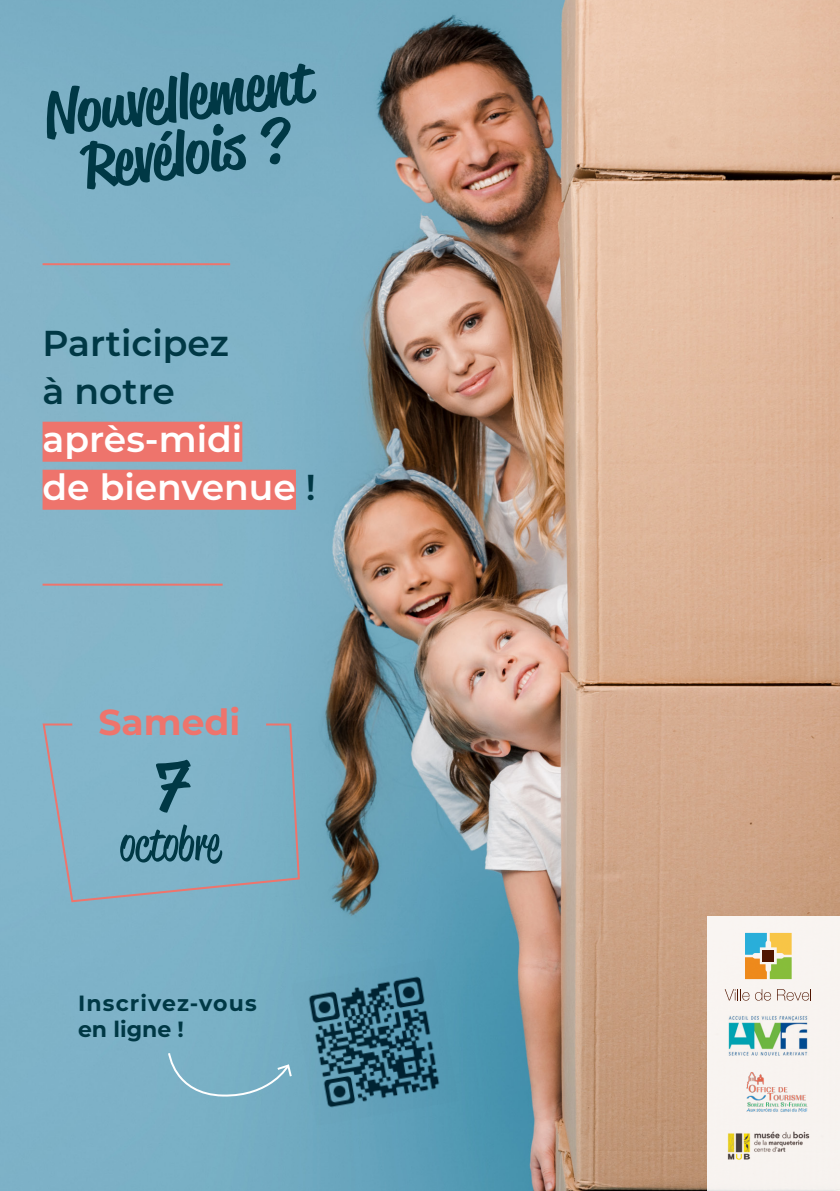
<style>
.page{position:relative;width:840px;height:1191px;background:#fff}
.page>*{position:absolute;margin:0;border:0;box-sizing:border-box;transform-origin:0 0}
.t1{font:500 66px "Reklame Script";color:#003845}
.Titre_1{font:500 60px "Reklame Script";color:#003845}
.Titre_2{font:600 36px "Montserrat";color:#fff}
.Titre_2-2{font:600 36px "Montserrat";color:#003845}
.t2{font:700 36px "Montserrat";color:#ee746c}
.Titre_3{font:700 22px/26.4px "Montserrat";letter-spacing:.05em;color:#003845}
.s1{color:#003845}
</style>
<div class="page">
<img style="left:0;top:0;width:839px;height:1191px">
<div style="left:706px;top:916px;width:133px;height:275px;background:#f8f3f0"></div>
<svg style="left:41px;top:722px;width:260px;height:181px;background:#82b1c5"></svg>
<svg style="left:120px;top:824px;width:102px;height:39px;background:#518799"></svg>
<div style="left:43px;top:422px;width:199px;height:40px;background:#ee746c"></div>
<div style="left:43px;top:470px;width:253px;height:40px;background:#ee746c"></div>
<hr style="left:43px;top:263px;width:187px;height:2px;background:#ee746c">
<hr style="left:43px;top:583px;width:179px;height:2px;background:#ee746c">
<svg style="left:167px;top:1051px;width:124px;height:47px;background:#7fb3c7"></svg>
<img style="left:746px;top:1072px;width:62px;height:40px">
<svg style="left:724px;top:989px;width:46px;height:11px"></svg>
<svg style="left:777px;top:989px;width:34px;height:11px"></svg>
<svg style="left:745px;top:933px;width:46px;height:46px"></svg>
<div style="left:762px;top:950px;width:11px;height:11px;background:#531600"></div>
<img style="left:728px;top:1016px;width:80px;height:39px">
<img style="left:291px;top:959px;width:167px;height:166px">
<img style="left:727px;top:1131px;width:83px;height:29px">
<p class="Titre_1" style="left:38px;top:75px;width:271px;rotate:-8deg">Nouvell ement</p>
<p class="Titre_1" style="left:77px;top:126px;width:208px;rotate:-8deg">Revélois ?</p>
<p class="Titre_2-2" style="left:43px;top:317px;width:188px">Participez</p>
<p class="Titre_2-2" style="left:43px;top:365px;width:134px">à notre</p>
<p class="Titre_2" style="left:43px;top:413px;width:201px">après-midi</p>
<p class="Titre_2" style="left:43px;top:461px;width:275px">de bienvenue <span class="s1">!</span></p>
<p class="t2" style="left:98px;top:696px;width:143px">Samedi</p>
<p class="t1" style="left:157px;top:740px;width:33px">7</p>
<p class="Titre_3" style="left:78px;top:988px;width:180px">Inscrivez-vous en ligne !</p>
</div>
